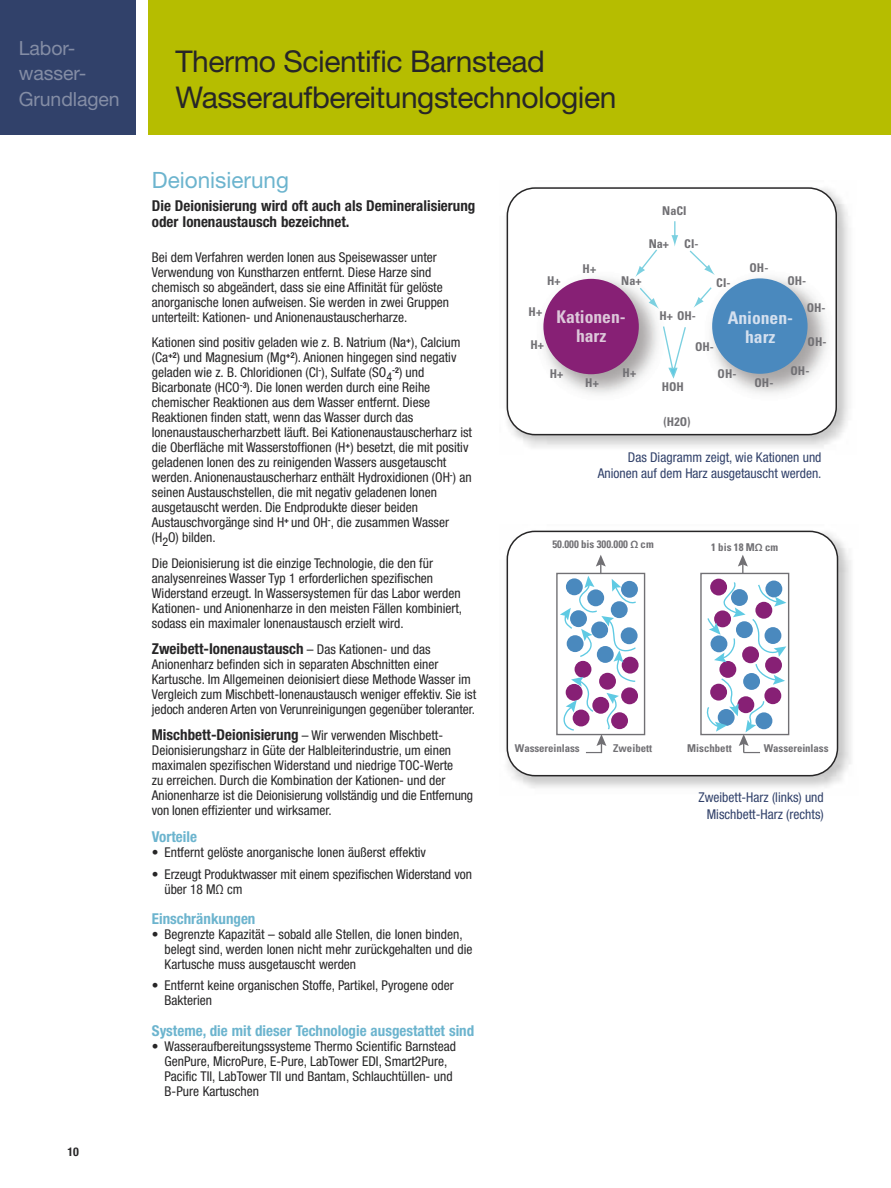
<style>
.page{position:relative;width:891px;height:1188px;background:#fff}
.page>*{position:absolute;margin:0;border:0;box-sizing:border-box;transform-origin:0 0}
.t1{font:30px/36px "Helvetica Neue LT Std";letter-spacing:-.015em;color:#272627}
.t2{font:22.5px "Helvetica Neue LT Std";color:#6cb4ce}
.t3{font:19.5px/25.5px "Helvetica Neue LT Std";letter-spacing:-.005em;color:#848da5}
.t4{font:700 condensed 17.55px/18.9px "Univers";color:#ddc8da;text-align:center}
.t5{font:700 condensed 17.55px/18.9px "Univers";color:#d4e0ef;text-align:center}
.t6{font:700 condensed 15px/16.5px "Helvetica Neue LT Std";color:#272627}
.t7{font:700 condensed 15px "Helvetica Neue LT Std";color:#6cb4ce}
.t8{font:condensed 13.5px/15px "Helvetica Neue LT Std";color:#272627}
.t9{font:condensed 13.5px/16.2px "Helvetica Neue LT Std";color:#31416a;text-align:right}
.t10{font:700 condensed 12.15px "Univers";color:#717074}
.t11{font:700 condensed 12px "Helvetica Neue LT Std";color:#272627}
.t12{font:700 condensed 10.8px "Univers";color:#717074}
.s1{font-weight:400;font-size:13.5px}
.s2{font-family:"Myriad Pro";font-weight:600;font-stretch:normal}
</style>
<div class="page">
<div style="left:148px;top:0;width:743px;height:135px;background:#b6bd00"></div>
<div style="left:0;top:0;width:136px;height:135px;background:#31416a"></div>
<svg style="left:507px;top:187px;width:330px;height:248px"></svg>
<img style="left:506px;top:530px;width:345px;height:258px">
<svg style="left:507px;top:531px;width:331px;height:245px"></svg>
<h3 class="t3" style="left:19px;top:37px;width:102px">Labor&shy;wasser-<br>Grundlagen</h3>
<p class="t11" style="left:68px;top:1148px;width:13px">10</p>
<h1 class="t1" style="left:176px;top:46px;width:443px">Thermo Scientific Barnstead<br>Wasseraufbereitungstechnologien</h1>
<h2 class="t2" style="left:152px;top:172px;width:139px">Deionisierung</h2>
<p class="t6" style="left:152px;top:198px;width:325px">Die Deionisierung wird oft auch als Demineralisierung oder Ionenaustausch bezeichnet.</p>
<p class="t8" style="left:152px;top:250px;width:299px">Bei dem Verfahren werden Ionen aus Speisewasser unter Verwendung von Kunstharzen entfernt. Diese Harze sind chemisch so abgeändert, dass sie eine Affinität für gelöste anorganische Ionen aufweisen. Sie werden in zwei Gruppen unterteilt: Kationen- und Anionenaustauscherharze.</p>
<p class="t8" style="left:152px;top:336px;width:322px">Kationen sind positiv geladen wie z. B. Natrium (Na<sup>+</sup>), Calcium (Ca<sup>+2</sup>) und Magnesium (Mg<sup>+2</sup>). Anionen hingegen sind negativ geladen wie z. B. Chloridionen (Cl<sup>-</sup>), Sulfate (SO<sub>4</sub><sup>-2</sup>) und Bicarbonate (HCO<sup>-3</sup>). Die Ionen werden durch eine Reihe chemischer Reaktionen aus dem Wasser entfernt. Diese Reaktionen finden statt, wenn das Wasser durch das Ionenaustauscherharzbett läuft. Bei Kationenaustauscherharz ist die Oberfläche mit Wasserstoffionen (H<sup>+</sup>) besetzt, die mit positiv geladenen Ionen des zu reinigenden Wassers ausgetauscht werden. Anionenaustauscherharz enthält Hydroxidionen (OH<sup>-</sup>) an seinen Austauschstellen, die mit negativ geladenen Ionen ausgetauscht werden. Die Endprodukte dieser beiden Austauschvorgänge sind H<sup>+</sup> und OH<sup>-</sup>, die zusammen Wasser (H<sub>2</sub>O) bilden.</p>
<p class="t8" style="left:152px;top:557px;width:312px">Die Deionisierung ist die einzige Technologie, die den für analysenreines Wasser Typ 1 erforderlichen spezifischen Widerstand erzeugt. In Wassersystemen für das Labor werden Kationen- und Anionenharze in den meisten Fällen kombiniert, sodass ein maximaler Ionenaustausch erzielt wird.</p>
<p class="t6" style="left:152px;top:642px;width:280px">Zweibett-Ionenaustausch <span class="s1">– Das Kationen- und das</span></p>
<p class="t8" style="left:152px;top:658px;width:326px">Anionenharz befinden sich in separaten Abschnitten einer Kartusche. Im Allgemeinen deionisiert diese Methode Wasser im Vergleich zum Mischbett-Ionenaustausch weniger effektiv. Sie ist jedoch anderen Arten von Verunreinigungen gegenüber toleranter.</p>
<p class="t6" style="left:152px;top:727px;width:293px">Mischbett-Deionisierung <span class="s1">– Wir verwenden Mischbett-</span></p>
<p class="t8" style="left:152px;top:744px;width:323px">Deionisierungsharz in Güte der Halbleiterindustrie, um einen maximalen spezifischen Widerstand und niedrige TOC-Werte<br>zu erreichen. Durch die Kombination der Kationen- und der Anionenharze ist die Deionisierung vollständig und die Entfernung von Ionen effizienter und wirksamer.</p>
<p class="t7" style="left:152px;top:831px;width:47px">Vorteile</p>
<p class="t8" style="left:152px;top:846px;width:276px">• Entfernt gelöste anorganische Ionen äußerst effektiv</p>
<p class="t8" style="left:165px;top:867px;width:309px;text-indent:-13px">• Erzeugt Produktwasser mit einem spezifischen Widerstand von über 18 MΩ cm</p>
<p class="t7" style="left:152px;top:913px;width:105px">Einschränkungen</p>
<p class="t8" style="left:165px;top:928px;width:309px;text-indent:-13px">• Begrenzte Kapazität – sobald alle Stellen, die Ionen binden, belegt sind, werden Ionen nicht mehr zurückgehalten und die<br>Kartusche muss ausgetauscht werden</p>
<p class="t8" style="left:165px;top:979px;width:291px;text-indent:-13px">• Entfernt keine organischen Stoffe, Partikel, Pyrogene oder<br>Bakterien</p>
<p class="t7" style="left:152px;top:1025px;width:324px">Systeme, die mit dieser Technologie ausgestattet sind</p>
<p class="t8" style="left:165px;top:1040px;width:293px;text-indent:-13px">• Wasseraufbereitungssysteme Thermo Scientific Barnstead GenPure, MicroPure, E-Pure, LabTower EDI, Smart2Pure, Pacific TII, LabTower TII und Bantam, Schlauchtüllen- und B-Pure Kartuschen</p>
<p class="t10" style="left:662px;top:203px;width:26px">NaCI</p>
<p class="t10" style="left:583px;top:261px;width:15px">H+</p>
<p class="t10" style="left:649px;top:236px;width:22px">Na+</p>
<p class="t10" style="left:684px;top:236px;width:16px">CI-</p>
<p class="t10" style="left:750px;top:260px;width:20px">OH-</p>
<p class="t10" style="left:621px;top:273px;width:22px">Na+</p>
<p class="t10" style="left:716px;top:275px;width:16px">CI-</p>
<p class="t4" style="left:556px;top:308px;width:71px">Kationen&shy;harz</p>
<p class="t5" style="left:728px;top:309px;width:67px">Anionen&shy;harz</p>
<p class="t10" style="left:787px;top:274px;width:20px">OH-</p>
<p class="t10" style="left:547px;top:274px;width:15px">H+</p>
<p class="t10" style="left:807px;top:301px;width:20px">OH-</p>
<p class="t10" style="left:808px;top:334px;width:20px">OH-</p>
<p class="t10" style="left:790px;top:364px;width:20px">OH-</p>
<p class="t10" style="left:529px;top:304px;width:15px">H+</p>
<p class="t10" style="left:530px;top:337px;width:15px">H+</p>
<p class="t10" style="left:660px;top:308px;width:38px">H+ OH-</p>
<p class="t10" style="left:695px;top:339px;width:20px">OH-</p>
<p class="t10" style="left:623px;top:365px;width:15px">H+</p>
<p class="t10" style="left:718px;top:366px;width:20px">OH-</p>
<p class="t10" style="left:550px;top:367px;width:15px">H+</p>
<p class="t10" style="left:754px;top:376px;width:20px">OH-</p>
<p class="t10" style="left:585px;top:376px;width:15px">H+</p>
<p class="t10" style="left:662px;top:379px;width:24px">HOH</p>
<p class="t10" style="left:664px;top:414px;width:28px">(H2O)</p>
<p class="t9" style="left:598px;top:450px;width:225px">Das Diagramm zeigt, wie Kationen und<br>Anionen auf dem Harz ausgetauscht werden.</p>
<p class="t12" style="left:552px;top:538px;width:103px">50.000 bis 300.000 <span class="s2">Ω</span> cm</p>
<p class="t12" style="left:711px;top:541px;width:69px">1 bis 18 M<span class="s2">Ω</span> cm</p>
<p class="t12" style="left:515px;top:742px;width:66px">Wassereinlass</p>
<p class="t12" style="left:613px;top:742px;width:41px">Zweibett</p>
<p class="t12" style="left:687px;top:742px;width:46px">Mischbett</p>
<p class="t12" style="left:764px;top:742px;width:66px">Wassereinlass</p>
<p class="t9" style="left:699px;top:791px;width:127px">Zweibett-Harz (links) und<br>Mischbett-Harz (rechts)</p>
</div>
